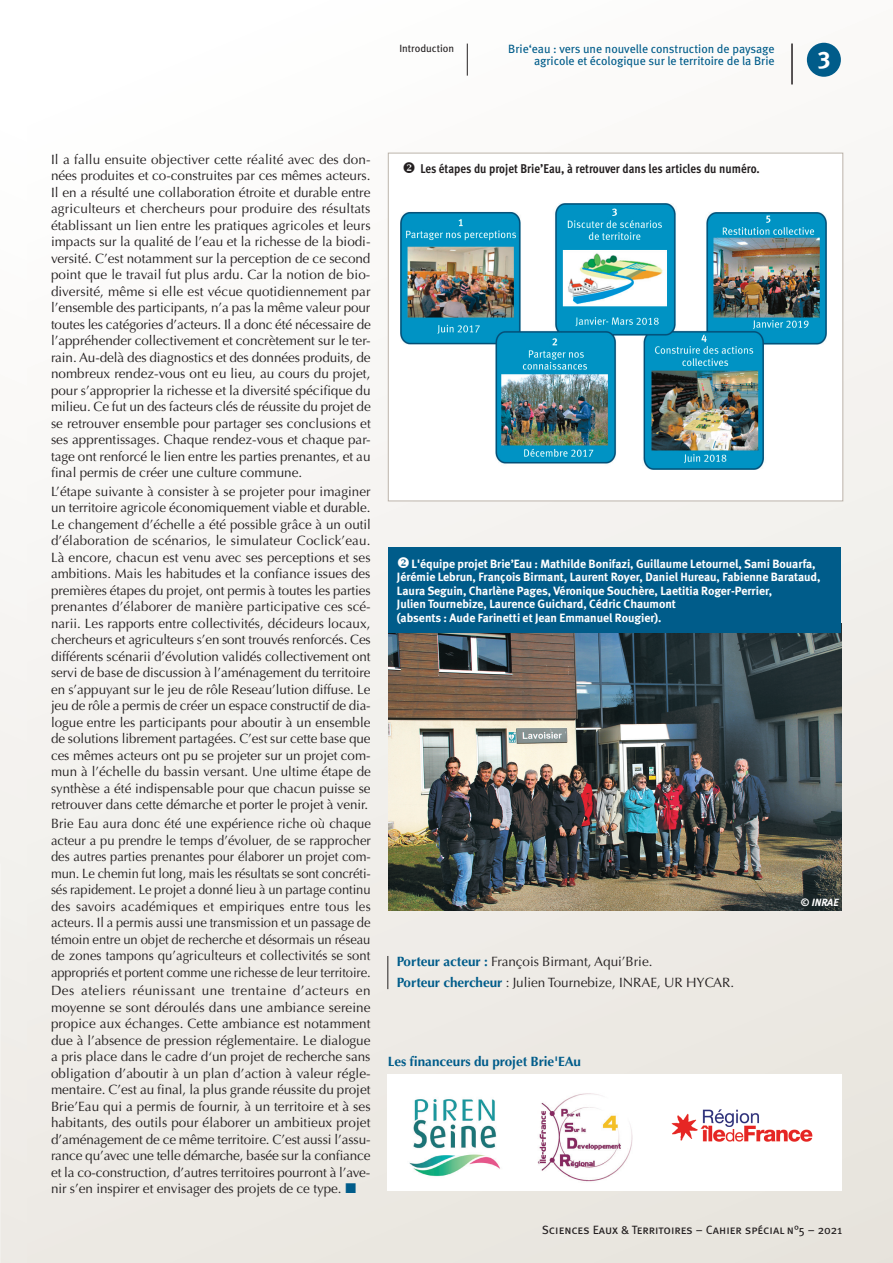
<style>
.page{position:relative;width:893px;height:1263px;background:#fff}
.page>*{position:absolute;margin:0;border:0;box-sizing:border-box;transform-origin:0 0}
.t1{font:24px "Meta Bold Caps Expert";color:#fff}
.t2{font:13.5px/16.5px "Optima";letter-spacing:-.005em;color:#231f20;text-align:justify}
.t3{font:13.5px/16.5px "Optima";letter-spacing:-.005em;color:#231f20;text-align:justify;scale:.96 1}
.t4{font:700 13.5px "Optima";letter-spacing:-.005em;color:#005c8a}
.t5{font:700 12.75px "Meta Cond OT";color:#231f20}
.t6{font:12px/13.5px "Meta Bold LF";color:#fff}
.t7{font:12px/12px "Meta";color:#005c8a;text-align:right}
.t8{font:12px "Meta Book Caps";color:#231f20}
.t9{font:700 12px/12px "Meta";color:#005c8a;text-align:center}
.t10{font:10.5px "Meta Book LF";color:#231f20}
.t11{font:italic 10.5px "Meta Bold LF";color:#fff}
.s1{font-weight:700;color:#005c8a}
.s2{color:#bcbdc0}
</style>
<div class="page">
<div style="left:0;top:0;width:893px;height:1263px;background:linear-gradient(to bottom,#fefefd,#eae7e1)"></div>
<div style="left:0;top:0;width:27px;height:1263px;background:linear-gradient(to bottom,#fff,#edeae4)"></div>
<hr style="left:467px;top:44px;width:1px;height:32px;background:#231f20">
<img style="left:388px;top:623px;width:454px;height:288px">
<div style="left:388px;top:153px;width:455px;height:348px;background:#fff;border:1px solid #bcb4ab"></div>
<hr style="left:388px;top:956px;width:1px;height:33px;background:#231f20">
<div style="left:388px;top:548px;width:453px;height:85px;background:#005c8a"></div>
<div style="left:807px;top:43px;width:34px;height:34px;background:#005c8a;border-radius:50%"></div>
<hr style="left:792px;top:44px;width:1px;height:40px;background:#231f20">
<img style="left:400px;top:204px;width:427px;height:266px">
<div style="left:388px;top:1074px;width:454px;height:117px;background:#fff"></div>
<img style="left:671px;top:1109px;width:142px;height:33px">
<img style="left:409px;top:1099px;width:91px;height:78px">
<img style="left:537px;top:1093px;width:96px;height:89px">
<svg style="left:346px;top:1183px;width:10px;height:10px"></svg>
<p class="t10" style="left:399px;top:42px;width:56px">Introduction</p>
<p class="t9" style="left:506px;top:43px;width:136px">Brie‘eau : vers une nouvell agricole et écolog</p>
<p class="t7" style="left:508px;top:43px;width:268px">Brie‘eau : vers une nouvelle construction de paysage agricole et écologique sur le territoire de la Brie</p>
<h1 class="t1" style="left:818px;top:45px;width:14px">3</h1>
<p class="t2" style="left:51px;top:151px;width:321px">Il a fallu ensuite objectiver cette réalité avec des don&shy;nées produites et co-construites par ces mêmes acteurs.<br>Il en a résulté une collaboration étroite et durable entre agriculteurs et chercheurs pour produire des résultats établissant un lien entre les pratiques agricoles et leurs impacts sur la qualité de l’eau et la richesse de la biodi&shy;versité. C’est notamment sur la perception de ce second point que le travail fut plus ardu. Car la notion de bio&shy;diversité, même si elle est vécue quotidiennement par l’ensemble des participants, n’a pas la même valeur pour toutes les catégories d’acteurs. Il a donc été nécessaire de l’appréhender collectivement et concrètement sur le ter&shy;rain. Au-delà des diagnostics et des données produits, de nombreux rendez-vous ont eu lieu, au cours du projet, pour s’approprier la richesse et la diversité spécifique du milieu. Ce fut un des facteurs clés de réussite du projet de se retrouver ensemble pour partager ses conclusions et ses apprentissages. Chaque rendez-vous et chaque par&shy;tage ont renforcé le lien entre les parties prenantes, et au final permis de créer une culture commune.</p>
<p class="t2" style="left:51px;top:483px;width:321px">L’étape suivante à consister à se projeter pour imaginer un territoire agricole économiquement viable et durable.<br>Le changement d’échelle a été possible grâce à un outil d’élaboration de scénarios, le simulateur Coclick’eau.<br>Là encore, chacun est venu avec ses perceptions et ses ambitions. Mais les habitudes et la confiance issues des premières étapes du projet, ont permis à toutes les parties prenantes d’élaborer de manière participative ces scé&shy;narii. Les rapports entre collectivités, décideurs locaux, chercheurs et agriculteurs s’en sont trouvés renforcés. Ces différents scénarii d’évolution validés collectivement ont servi de base de discussion à l’aménagement du territoire en s’appuyant sur le jeu de rôle Reseau’lution diffuse. Le jeu de rôle a permis de créer un espace constructif de dia&shy;logue entre les participants pour aboutir à un ensemble de solutions librement partagées. C’est sur cette base que ces mêmes acteurs ont pu se projeter sur un projet com&shy;mun à l’échelle du bassin versant. Une ultime étape de synthèse a été indispensable pour que chacun puisse se retrouver dans cette démarche et porter le projet à venir.</p>
<p class="t3" style="left:51px;top:815px;width:335px">Brie Eau aura donc été une expérience riche où chaque acteur a pu prendre le temps d’évoluer, de se rapprocher des autres parties prenantes pour élaborer un projet com&shy;mun. Le chemin fut long, mais les résultats se sont concréti&shy;sés rapidement. Le projet a donné lieu à un partage continu des savoirs académiques et empiriques entre tous les acteurs. Il a permis aussi une transmission et un passage de témoin entre un objet de recherche et désormais un réseau de zones tampons qu’agriculteurs et collectivités se sont appropriés et portent comme une richesse de leur territoire.</p>
<p class="t2" style="left:51px;top:983px;width:321px">Des ateliers réunissant une trentaine d’acteurs en moyenne se sont déroulés dans une ambiance sereine propice aux échanges. Cette ambiance est notamment due à l’absence de pression réglementaire. Le dialogue a pris place dans le cadre d‘un projet de recherche sans obligation d’aboutir à un plan d’action à valeur régle&shy;mentaire. C’est au final, la plus grande réussite du projet Brie’Eau qui a permis de fournir, à un territoire et à ses habitants, des outils pour élaborer un ambitieux projet d’aménagement de ce même territoire. C’est aussi l’assu&shy;rance qu’avec une telle démarche, basée sur la confiance et la co-construction, d’autres territoires pourront à l’ave&shy;nir s’en inspirer et envisager des projets de ce type.</p>
<p class="t5" style="left:403px;top:161px;width:359px">❖ Les étapes du projet Brie’Eau, à retrouver dans les articles du numéro.</p>
<p class="t6" style="left:397px;top:557px;width:425px">❖L'équipe projet Brie’Eau : Mathilde Bonifazi, Guillaume Letournel, Sami Bouarfa, Jérémie Lebrun, François Birmant, Laurent Royer, Daniel Hureau, Fabienne Barataud, Laura Seguin, Charlène Pages, Véronique Souchère, Laetitia Roger-Perrier,<br>Julien Tournebize, Laurence Guichard, Cédric Chaumont<br>(absents : Aude Farinetti et Jean Emmanuel Rougier).</p>
<p class="t2" style="left:397px;top:951px;width:339px;line-height:20.7px"><span class="s1">Porteur acteur :</span> François Birmant, Aqui’Brie.<br><span class="s1">Porteur chercheur</span> : Julien Tournebize, INRAE, UR HYCAR.</p>
<p class="t4" style="left:388px;top:1053px;width:195px">Les financeurs du projet Brie'EAu</p>
<p class="t11" style="left:801px;top:896px;width:39px">© INRAE</p>
<p class="t8" style="left:542px;top:1223px;width:352px">Sciences Eaux &amp; Territoires – Cahier spécial n°5 – 2021 <span class="s2">:::::::::::::</span></p>
</div>
